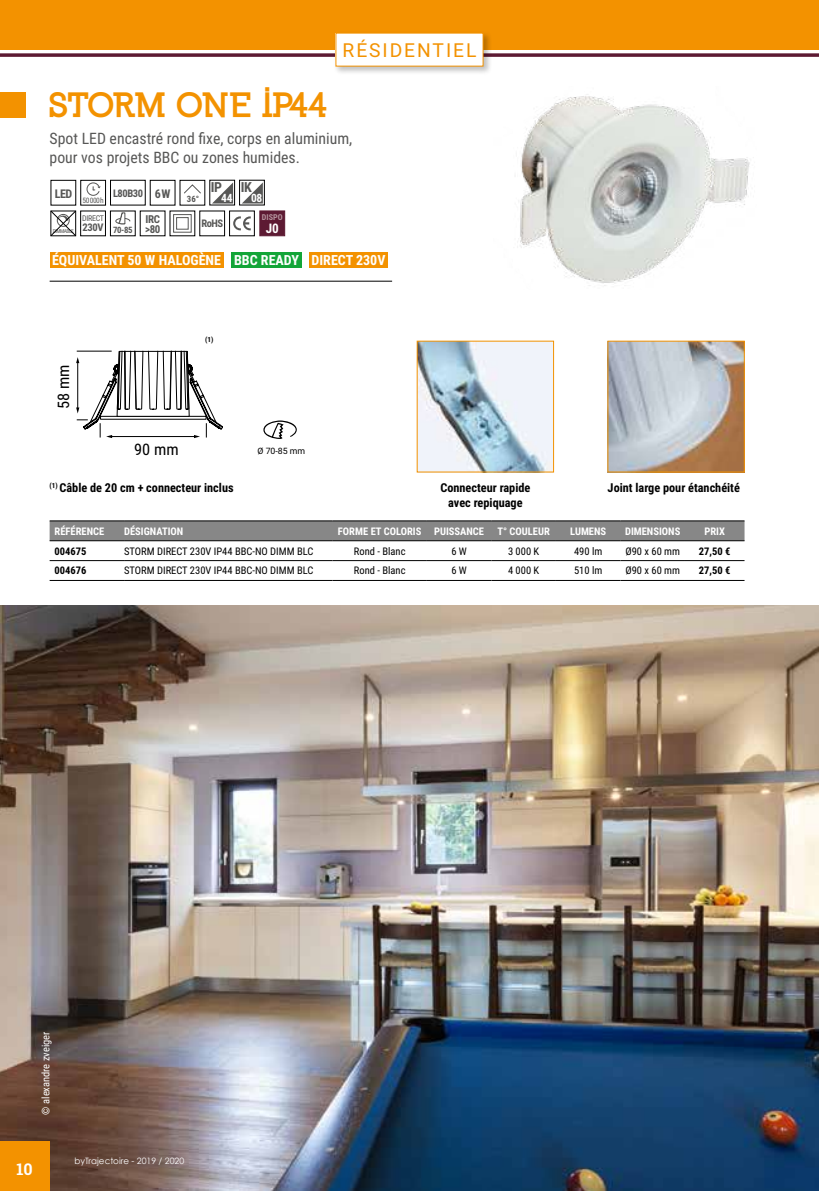
<style>
.page{position:relative;width:819px;height:1191px;background:#fff}
.page>*{position:absolute;margin:0;border:0;box-sizing:border-box;transform-origin:0 0}
.t1{font:900 33.25px "Nilland";letter-spacing:-.035em;color:#f39200}
.t2{font:19.25px "Roboto";letter-spacing:.1em;color:#f39200}
.t3{font:700 16.1px "Roboto Slab";color:#fff}
.t4{font:15.75px/18.9px "Roboto Condensed";color:#575756}
.t5{font:15.75px "Roboto Condensed";color:#000}
.t6{font:700 14px "Roboto Condensed";color:#fff}
.t7{font:700 13.83px "Roboto Condensed";color:#575756}
.t8{font:700 13.12px "Roboto Condensed";color:#fff}
.t9{font:700 12.25px/14.7px "Roboto Condensed";color:#000;text-align:center}
.t10{font:700 12.08px "Roboto Condensed";color:#575756}
.t11{font:700 11.55px "Roboto Condensed";color:#fff}
.t12{font:700 10.85px/10px "Roboto Condensed";color:#575756}
.t13{font:10.5px "Roboto Condensed";color:#000}
.t14{font:700 10.5px "Roboto Condensed";color:#fff}
.t15{font:700 10.5px "Roboto Condensed";color:#000}
.t16{font:10.5px "Roboto Condensed";color:#fff}
.t17{font:700 10.5px "Roboto Condensed";letter-spacing:-.04em;color:#575756}
.t18{font:8.75px "Century Gothic";color:#fff}
.t19{font:700 8.75px "Roboto Condensed";color:#575756}
.t20{font:8.75px "Roboto";color:#000}
.t21{font:700 8.05px "Roboto Condensed";color:#b4939d}
.t22{font:7.88px "Roboto Condensed";letter-spacing:-.04em;color:#575756}
.t23{font:7.52px "Roboto Condensed";color:#575756}
.t24{font:700 7.17px "Roboto Condensed";color:#000}
.t25{font:5.42px "Roboto Condensed";letter-spacing:-.08em;color:#575756}
</style>
<div class="page">
<img style="left:0;top:605px;width:819px;height:586px">
<div style="left:0;top:93px;width:25px;height:25px;background:#f39200"></div>
<div style="left:231px;top:252px;width:70px;height:15px;background:#13a538"></div>
<div style="left:309px;top:252px;width:79px;height:15px;background:#f39200"></div>
<div style="left:50px;top:521px;width:694px;height:19px;background:#878787"></div>
<hr style="left:50px;top:520px;width:74px;height:1px;background:#000">
<hr style="left:124px;top:520px;width:208px;height:1px;background:#000">
<hr style="left:332px;top:520px;width:95px;height:1px;background:#000">
<hr style="left:427px;top:520px;width:64px;height:1px;background:#000">
<hr style="left:491px;top:520px;width:65px;height:1px;background:#000">
<hr style="left:556px;top:520px;width:64px;height:1px;background:#000">
<hr style="left:620px;top:520px;width:65px;height:1px;background:#000">
<hr style="left:685px;top:520px;width:59px;height:1px;background:#000">
<hr style="left:50px;top:540px;width:74px;height:1px;background:#000">
<hr style="left:124px;top:540px;width:208px;height:1px;background:#000">
<hr style="left:332px;top:540px;width:95px;height:1px;background:#000">
<hr style="left:427px;top:540px;width:64px;height:1px;background:#000">
<hr style="left:491px;top:540px;width:65px;height:1px;background:#000">
<hr style="left:556px;top:540px;width:64px;height:1px;background:#000">
<hr style="left:620px;top:540px;width:65px;height:1px;background:#000">
<hr style="left:685px;top:540px;width:59px;height:1px;background:#000">
<hr style="left:50px;top:560px;width:74px;height:1px;background:#000">
<hr style="left:124px;top:560px;width:208px;height:1px;background:#000">
<hr style="left:332px;top:560px;width:95px;height:1px;background:#000">
<hr style="left:427px;top:560px;width:64px;height:1px;background:#000">
<hr style="left:491px;top:560px;width:65px;height:1px;background:#000">
<hr style="left:556px;top:560px;width:64px;height:1px;background:#000">
<hr style="left:620px;top:560px;width:65px;height:1px;background:#000">
<hr style="left:685px;top:560px;width:59px;height:1px;background:#000">
<hr style="left:50px;top:580px;width:74px;height:1px;background:#000">
<hr style="left:124px;top:580px;width:208px;height:1px;background:#000">
<hr style="left:332px;top:580px;width:95px;height:1px;background:#000">
<hr style="left:427px;top:580px;width:64px;height:1px;background:#000">
<hr style="left:491px;top:580px;width:65px;height:1px;background:#000">
<hr style="left:556px;top:580px;width:64px;height:1px;background:#000">
<hr style="left:620px;top:580px;width:65px;height:1px;background:#000">
<hr style="left:685px;top:580px;width:59px;height:1px;background:#000">
<div style="left:80px;top:180px;width:26px;height:25px;border:1px solid #000"></div>
<svg style="left:86px;top:182px;width:14px;height:14px"></svg>
<svg style="left:184px;top:184px;width:17px;height:10px"></svg>
<svg style="left:212px;top:182px;width:21px;height:21px"></svg>
<div style="left:239px;top:180px;width:26px;height:25px;border:1px solid #000"></div>
<svg style="left:242px;top:182px;width:21px;height:21px"></svg>
<div style="left:110px;top:180px;width:36px;height:25px;border:1px solid #000"></div>
<svg style="left:115px;top:212px;width:16px;height:13px"></svg>
<div style="left:229px;top:210px;width:26px;height:26px;border:1px solid #000"></div>
<svg style="left:233px;top:216px;width:18px;height:14px"></svg>
<div style="left:176px;top:217px;width:13px;height:13px;border:1px solid #575756"></div>
<div style="left:173px;top:214px;width:19px;height:19px;border:1px solid #575756"></div>
<svg style="left:50px;top:210px;width:27px;height:26px"></svg>
<div style="left:80px;top:210px;width:26px;height:26px;border:1px solid #000"></div>
<img style="left:520px;top:94px;width:230px;height:192px">
<hr style="left:50px;top:281px;width:342px;height:1px;background:#000">
<svg style="left:76px;top:351px;width:147px;height:87px"></svg>
<img style="left:419px;top:343px;width:132px;height:127px">
<img style="left:609px;top:343px;width:133px;height:127px">
<svg style="left:0;top:53px;width:819px;height:4px;background:#70364c"></svg>
<div style="left:0;top:1141px;width:49px;height:50px;background:#f39200"></div>
<div style="left:0;top:0;width:819px;height:50px;background:#f39200"></div>
<div style="left:333px;top:31px;width:159px;height:45px;background:#000;opacity:.25"></div>
<div style="left:336px;top:33px;width:147px;height:33px;background:#fff"></div>
<svg style="left:263px;top:420px;width:34px;height:19px"></svg>
<div style="left:50px;top:252px;width:173px;height:15px;background:#f39200"></div>
<div style="left:259px;top:210px;width:26px;height:26px;background:#5d1a33;border:1px solid #5d1a33"></div>
<h1 class="t1" style="left:50px;top:84px;width:280px">STORM ONE IP44</h1>
<h2 class="t2" style="left:342px;top:36px;width:135px">RÉSIDENTIEL</h2>
<h3 class="t4" style="left:50px;top:128px;width:304px">Spot LED encastré rond fixe, corps en aluminium, pour vos projets BBC ou zones humides.</h3>
<p class="t10" style="left:55px;top:185px;width:19px">LED</p>
<p class="t17" style="left:113px;top:185px;width:32px">L80B30</p>
<p class="t10" style="left:155px;top:185px;width:17px">6W</p>
<p class="t23" style="left:83px;top:195px;width:23px">50 000 h</p>
<p class="t19" style="left:187px;top:193px;width:14px">36°</p>
<h3 class="t7" style="left:211px;top:177px;width:13px">IP</h3>
<p class="t11" style="left:221px;top:190px;width:13px">44</p>
<p class="t22" style="left:82px;top:213px;width:23px">DIRECT</p>
<p class="t25" style="left:53px;top:227px;width:52px">DIMMABLE <sup>230V</sup></p>
<p class="t19" style="left:113px;top:224px;width:21px">70-85</p>
<p class="t12" style="left:145px;top:213px;width:17px">IRC &gt;80</p>
<p class="t17" style="left:201px;top:216px;width:23px">RoHS</p>
<h3 class="t7" style="left:241px;top:177px;width:12px">IK</h3>
<p class="t11" style="left:251px;top:190px;width:13px">08</p>
<p class="t21" style="left:262px;top:211px;width:22px">DISPO</p>
<p class="t8" style="left:266px;top:219px;width:15px">J0</p>
<h3 class="t6" style="left:52px;top:250px;width:170px">ÉQUIVALENT 50 W HALOGÈNE</h3>
<h3 class="t6" style="left:234px;top:250px;width:153px">BBC READY DIRECT 230V</h3>
<h3 class="t5" style="left:52px;top:409px;width:46px;rotate:-90deg">58 mm</h3>
<p class="t24" style="left:205px;top:335px;width:10px">(1)</p>
<h3 class="t5" style="left:134px;top:438px;width:46px">90 mm</h3>
<p class="t20" style="left:257px;top:445px;width:49px">Ø 70-85 mm</p>
<p class="t9" style="left:50px;top:480px;width:185px"><sup>(1)</sup> Câble de 20 cm + connecteur inclus</p>
<p class="t9" style="left:440px;top:480px;width:91px">Connecteur rapide avec repiquage</p>
<p class="t9" style="left:607px;top:480px;width:134px">Joint large pour étanchéité</p>
<p class="t14" style="left:55px;top:523px;width:51px">RÉFÉRENCE</p>
<p class="t14" style="left:124px;top:523px;width:61px">DÉSIGNATION</p>
<p class="t14" style="left:338px;top:523px;width:148px">FORME ET COLORIS PUISSANCE</p>
<p class="t14" style="left:497px;top:523px;width:54px">T° COULEUR</p>
<p class="t14" style="left:570px;top:523px;width:38px">LUMENS</p>
<p class="t14" style="left:625px;top:523px;width:57px">DIMENSIONS</p>
<p class="t14" style="left:704px;top:523px;width:22px">PRIX</p>
<p class="t15" style="left:55px;top:543px;width:33px">004675</p>
<p class="t13" style="left:124px;top:543px;width:191px">STORM DIRECT 230V IP44 BBC-NO DIMM BLC</p>
<p class="t13" style="left:354px;top:543px;width:53px">Rond - Blanc</p>
<p class="t13" style="left:451px;top:543px;width:17px">6 W</p>
<p class="t13" style="left:508px;top:543px;width:33px">3 000 K</p>
<p class="t13" style="left:574px;top:543px;width:30px">490 lm</p>
<p class="t13" style="left:625px;top:543px;width:56px">Ø90 x 60 mm</p>
<p class="t15" style="left:699px;top:543px;width:33px">27,50 €</p>
<p class="t15" style="left:55px;top:563px;width:33px">004676</p>
<p class="t13" style="left:124px;top:563px;width:191px">STORM DIRECT 230V IP44 BBC-NO DIMM BLC</p>
<p class="t13" style="left:354px;top:563px;width:53px">Rond - Blanc</p>
<p class="t13" style="left:451px;top:563px;width:17px">6 W</p>
<p class="t13" style="left:508px;top:563px;width:33px">4 000 K</p>
<p class="t13" style="left:574px;top:563px;width:30px">510 lm</p>
<p class="t13" style="left:625px;top:563px;width:56px">Ø90 x 60 mm</p>
<p class="t15" style="left:699px;top:563px;width:33px">27,50 €</p>
<p class="t16" style="left:38px;top:1114px;width:84px;rotate:-90deg">© alexandre zveiger</p>
<h3 class="t3" style="left:17px;top:1157px;width:18px">10</h3>
<p class="t18" style="left:74px;top:1155px;width:111px">byTrajectoire - 2019 / 2020</p>
</div>
